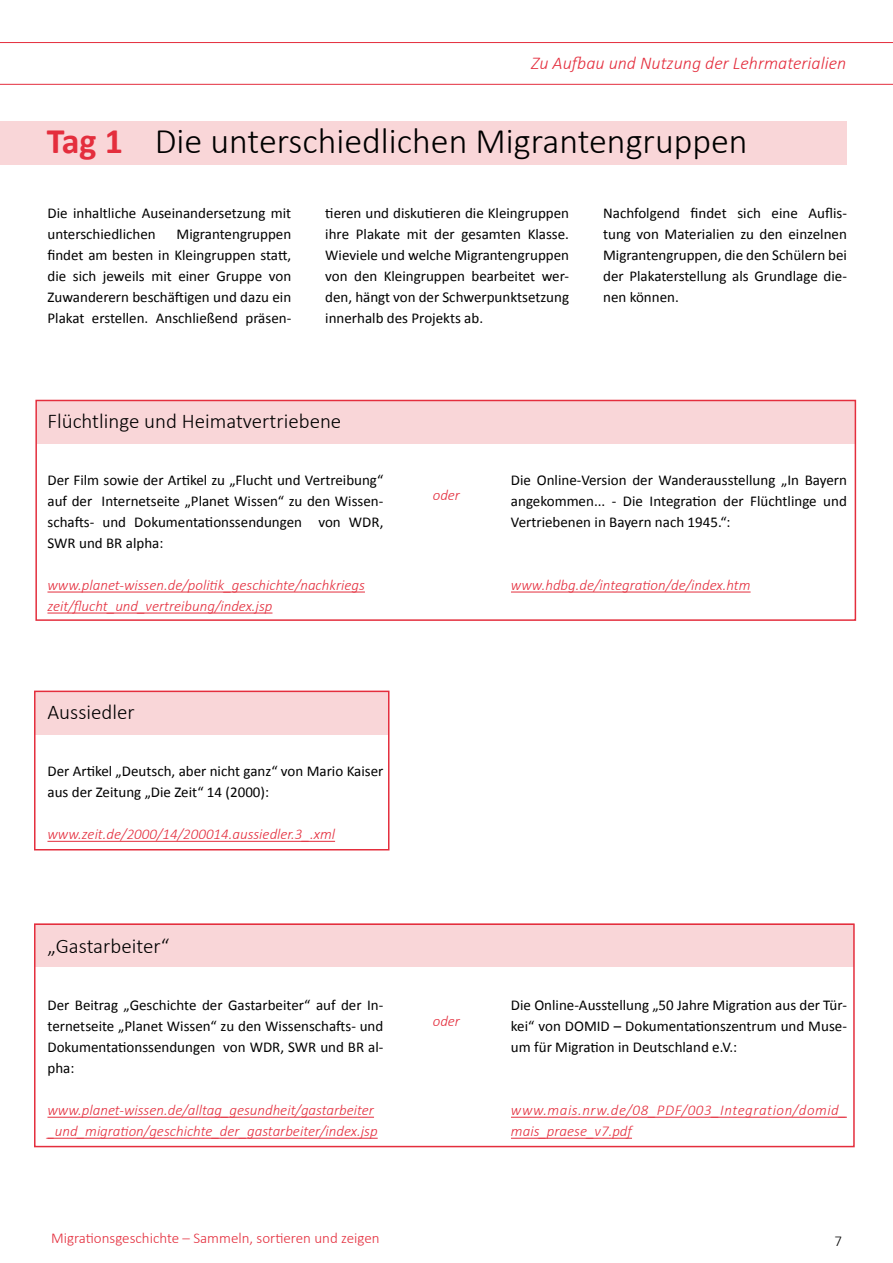
<style>
.page{position:relative;width:893px;height:1263px;background:#fff}
.page>*{position:absolute;margin:0;border:0;box-sizing:border-box;transform-origin:0 0}
.t1{font:300 36px "Calibri";color:#000}
.t2{font:300 21px "Calibri";color:#000}
.t3{font:italic 300 18px "Calibri";color:#e42e3d}
.t4{font:15px/21px "Calibri";color:#000;text-align:justify}
.t5{font:italic 300 15px/21px "Calibri";color:#e42e3d}
.t6{font:italic 300 15px/21px "Calibri";letter-spacing:.035em;color:#e42e3d}
.t7{font:300 15px "Calibri";color:#e42e3d}
.t8{font:300 15px "Calibri";color:#000}
.s1{font-weight:700;color:#e42e3d}
</style>
<div class="page">
<hr style="left:0;top:42px;width:893px;height:1px;background:#e42e3d">
<hr style="left:0;top:84px;width:893px;height:1px;background:#e42e3d">
<div style="left:0;top:121px;width:846px;height:44px;background:#f9d6d8"></div>
<div style="left:37px;top:400px;width:818px;height:43px;background:#f9d6d8"></div>
<hr style="left:47px;top:592px;width:318px;height:1px;background:#e42e3d">
<hr style="left:47px;top:613px;width:225px;height:1px;background:#e42e3d">
<hr style="left:511px;top:592px;width:240px;height:1px;background:#e42e3d">
<div style="left:34px;top:924px;width:820px;height:43px;background:#f9d6d8"></div>
<div style="left:35px;top:691px;width:353px;height:44px;background:#f9d6d8"></div>
<hr style="left:47px;top:841px;width:288px;height:1px;background:#e42e3d">
<hr style="left:47px;top:1117px;width:327px;height:1px;background:#e42e3d">
<hr style="left:47px;top:1138px;width:331px;height:1px;background:#e42e3d">
<hr style="left:511px;top:1117px;width:336px;height:1px;background:#e42e3d">
<hr style="left:511px;top:1138px;width:121px;height:1px;background:#e42e3d">
<div style="left:35px;top:400px;width:821px;height:221px;border:2px solid #e42e3d"></div>
<div style="left:34px;top:691px;width:355px;height:159px;border:2px solid #e42e3d"></div>
<div style="left:34px;top:923px;width:821px;height:224px;border:2px solid #e42e3d"></div>
<p class="t3" style="left:531px;top:52px;width:317px">Zu Aufbau und Nutzung der Lehrmaterialien</p>
<h1 class="t1" style="left:47px;top:118px;width:702px"><span class="s1">Tag 1</span> Die unterschiedlichen Migrantengruppen</h1>
<p class="t4" style="left:47px;top:203px;width:245px">Die inhaltliche Auseinandersetzung mit unterschiedlichen</p>
<p class="t4" style="left:47px;top:224px;width:245px;text-indent:129px">Migrantengruppen findet am besten in Kleingruppen statt, die sich jeweils mit einer Gruppe von Zuwanderern beschäftigen und dazu ein Plakat erstellen. Anschließend präsen-</p>
<p class="t4" style="left:325px;top:203px;width:245px">tieren und diskutieren die Kleingruppen ihre Plakate mit der gesamten Klasse.<br>Wieviele und welche Migrantengruppen von den Kleingruppen bearbeitet wer&shy;den, hängt von der Schwerpunktsetzung innerhalb des Projekts ab.</p>
<p class="t4" style="left:603px;top:203px;width:245px">Nachfolgend findet sich eine Auflis&shy;tung von Materialien zu den einzelnen Migrantengruppen, die den Schülern bei der Plakaterstellung als Grundlage die&shy;nen können.</p>
<h2 class="t2" style="left:47px;top:408px;width:295px">Flüchtlinge und Heimatvertriebene</h2>
<p class="t4" style="left:47px;top:470px;width:337px">Der Film sowie der Artikel zu „Flucht und Vertreibung“ auf der Internetseite „Planet Wissen“ zu den Wissen&shy;schafts- und Dokumentationssendungen von WDR, SWR und BR alpha:</p>
<p class="t5" style="left:47px;top:574px;width:319px">www.planet-wissen.de/politik_geschichte/nachkriegs zeit/flucht_und_vertreibung/index.jsp</p>
<h2 class="t2" style="left:47px;top:699px;width:89px">Aussiedler</h2>
<p class="t4" style="left:47px;top:761px;width:337px">Der Artikel „Deutsch, aber nicht ganz“ von Mario Kaiser aus der Zeitung „Die Zeit“ 14 (2000):</p>
<p class="t5" style="left:47px;top:824px;width:289px">www.zeit.de/2000/14/200014.aussiedler.3_.xml</p>
<h2 class="t2" style="left:47px;top:933px;width:124px">„Gastarbeiter“</h2>
<p class="t4" style="left:47px;top:995px;width:337px">Der Beitrag „Geschichte der Gastarbeiter“ auf der In&shy;ternetseite „Planet Wissen“ zu den Wissenschafts- und Dokumentationssendungen von WDR, SWR und BR al&shy;pha:</p>
<p class="t5" style="left:47px;top:1100px;width:332px">www.planet-wissen.de/alltag_gesundheit/gastarbeiter _und_migration/geschichte_der_gastarbeiter/index.jsp</p>
<p class="t5" style="left:433px;top:485px;width:29px">oder</p>
<p class="t5" style="left:433px;top:1010px;width:29px">oder</p>
<p class="t4" style="left:511px;top:470px;width:337px">Die Online-Version der Wanderausstellung „In Bayern angekommen... - Die Integration der Flüchtlinge und Vertriebenen in Bayern nach 1945.“:</p>
<p class="t5" style="left:511px;top:574px;width:241px">www.hdbg.de/integration/de/index.htm</p>
<p class="t4" style="left:511px;top:995px;width:337px">Die Online-Ausstellung „50 Jahre Migration aus der Tür&shy;kei“ von DOMID – Dokumentationszentrum und Muse&shy;um für Migration in Deutschland e.V.:</p>
<p class="t6" style="left:511px;top:1100px;width:337px">www.mais.nrw.de/08_PDF/003_Integration/domid_ mais_praese_v7.pdf</p>
<p class="t7" style="left:51px;top:1229px;width:330px">Migrationsgeschichte – Sammeln, sortieren und zeigen</p>
<p class="t8" style="left:834px;top:1231px;width:9px">7</p>
</div>
